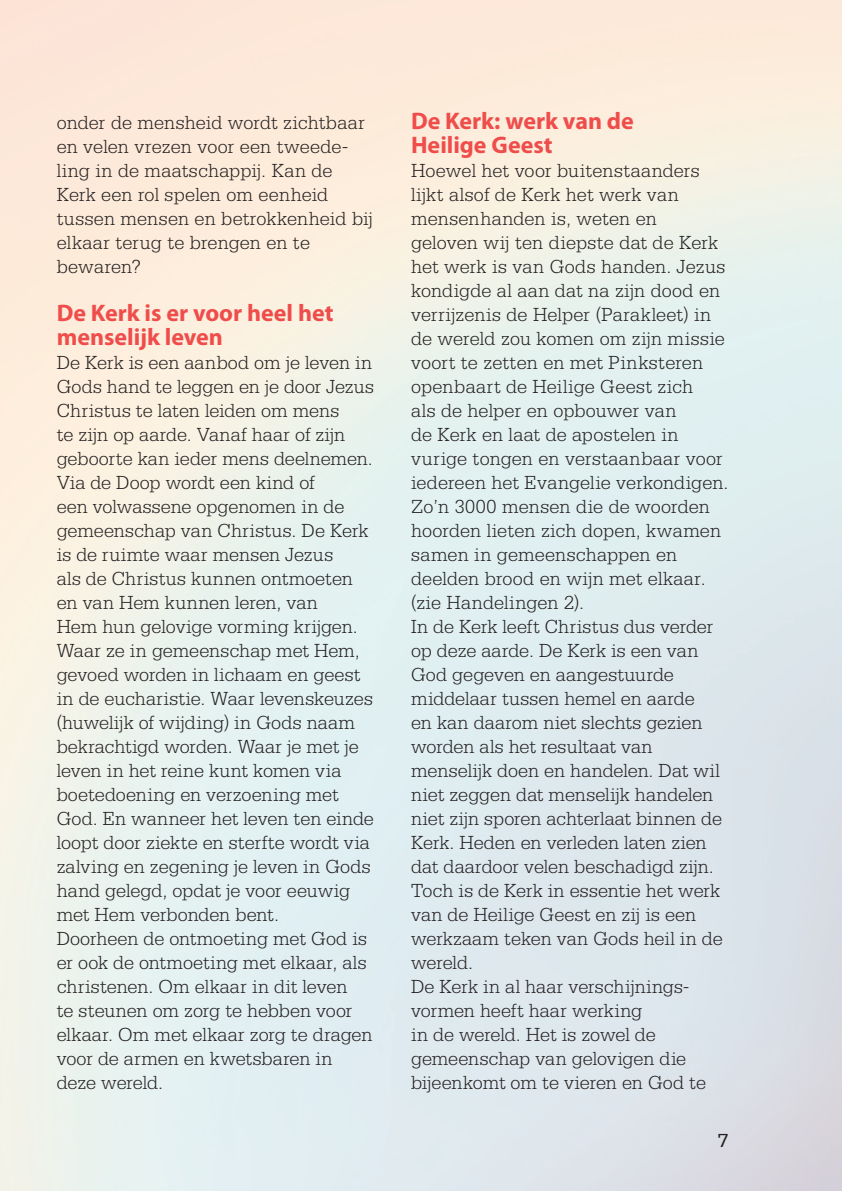
<style>
.page{position:relative;width:842px;height:1191px;background:#fff}
.page>*{position:absolute;margin:0;border:0;box-sizing:border-box;transform-origin:0 0}
.t1{font:700 24px/24px "Myriad Pro";color:#ef4d4b}
.t2{font:300 20px/24px "Serifa Std";color:#231f20}
.t3{font:20px "Serifa Std";color:#231f20}
</style>
<div class="page">
<p class="t2" style="left:57px;top:110px;width:318px">onder de mensheid wordt zichtbaar en velen vrezen voor een tweede&shy;ling in de maatschappij. Kan de<br>Kerk een rol spelen om eenheid tussen mensen en betrokkenheid bij elkaar terug te brengen en te bewaren?</p>
<p class="t1" style="left:57px;top:301px;width:278px">De Kerk is er voor heel het menselijk leven</p>
<p class="t2" style="left:57px;top:350px;width:319px">De Kerk is een aanbod om je leven in<br>Gods hand te leggen en je door Jezus<br>Christus te laten leiden om mens<br>te zijn op aarde. Vanaf haar of zijn geboorte kan ieder mens deelnemen.<br>Via de Doop wordt een kind of<br>een volwassene opgenomen in de gemeenschap van Christus. De Kerk is de ruimte waar mensen Jezus<br>als de Christus kunnen ontmoeten en van Hem kunnen leren, van<br>Hem hun gelovige vorming krijgen.<br>Waar ze in gemeenschap met Hem, gevoed worden in lichaam en geest in de eucharistie. Waar levenskeuzes (huwelijk of wijding) in Gods naam bekrachtigd worden. Waar je met je leven in het reine kunt komen via boetedoening en verzoening met<br>God. En wanneer het leven ten einde loopt door ziekte en sterfte wordt via zalving en zegening je leven in Gods hand gelegd, opdat je voor eeuwig met Hem verbonden bent.<br>Doorheen de ontmoeting met God is er ook de ontmoeting met elkaar, als christenen. Om elkaar in dit leven<br>te steunen om zorg te hebben voor elkaar. Om met elkaar zorg te dragen voor de armen en kwetsbaren in deze wereld.</p>
<p class="t1" style="left:411px;top:109px;width:224px">De Kerk: werk van de<br>Heilige Geest</p>
<p class="t2" style="left:411px;top:158px;width:319px">Hoewel het voor buitenstaanders lijkt alsof de Kerk het werk van mensenhanden is, weten en geloven wij ten diepste dat de Kerk het werk is van Gods handen. Jezus kondigde al aan dat na zijn dood en verrijzenis de Helper (Parakleet) in de wereld zou komen om zijn missie voort te zetten en met Pinksteren openbaart de Heilige Geest zich<br>als de helper en opbouwer van<br>de Kerk en laat de apostelen in vurige tongen en verstaanbaar voor iedereen het Evangelie verkondigen.<br>Zo’n 3000 mensen die de woorden hoorden lieten zich dopen, kwamen samen in gemeenschappen en deelden brood en wijn met elkaar. (zie Handelingen 2).<br>In de Kerk leeft Christus dus verder op deze aarde. De Kerk is een van<br>God gegeven en aangestuurde middelaar tussen hemel en aarde<br>en kan daarom niet slechts gezien worden als het resultaat van menselijk doen en handelen. Dat wil niet zeggen dat menselijk handelen niet zijn sporen achterlaat binnen de<br>Kerk. Heden en verleden laten zien dat daardoor velen beschadigd zijn.<br>Toch is de Kerk in essentie het werk van de Heilige Geest en zij is een werkzaam teken van Gods heil in de wereld.<br>De Kerk in al haar verschijnings&shy;vormen heeft haar werking<br>in de wereld. Het is zowel de gemeenschap van gelovigen die bijeenkomt om te vieren en God te</p>
<p class="t3" style="left:717px;top:1129px;width:13px">7</p>
</div>
